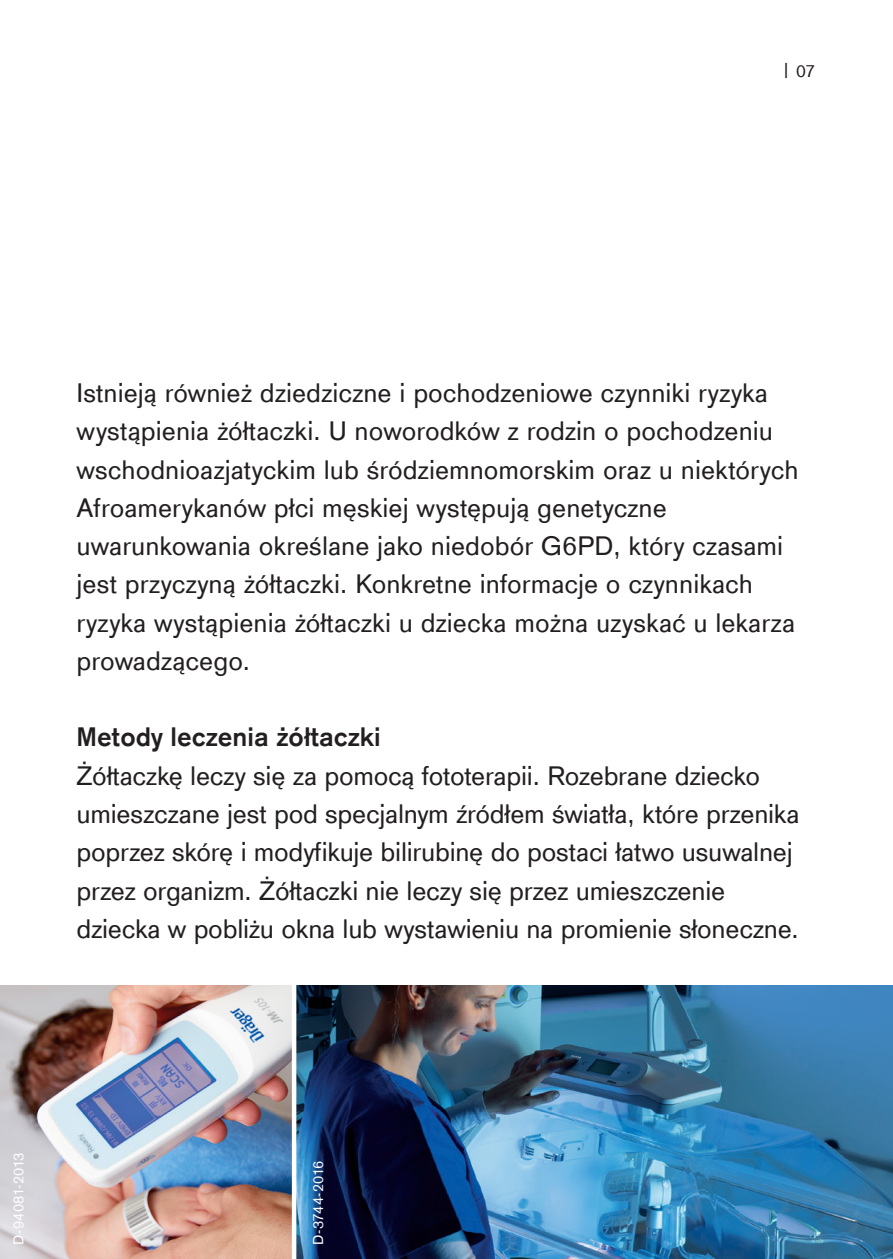
<style>
.page{position:relative;width:893px;height:1259px;background:#fff}
.page>*{position:absolute;margin:0;border:0;box-sizing:border-box;transform-origin:0 0}
.t1{font:27.6px/38.4px "Draeger San";color:#231f20}
.t2{font:700 27.6px "Draeger San";color:#231f20}
.t3{font:18px "Draeger San";color:#231f20}
.t4{font:15px "Draeger San";letter-spacing:.025em;color:#fff}
</style>
<div class="page">
<img style="left:296px;top:985px;width:597px;height:274px">
<img style="left:0;top:985px;width:292px;height:274px">
<p class="t3" style="left:781px;top:58px;width:35px">| 07</p>
<p class="t1" style="left:77px;top:372px;width:724px">Istnieją również dziedziczne i pochodzeniowe czynniki ryzyka wystąpienia żółtaczki. U noworodków z rodzin o pochodzeniu wschodnioazjatyckim lub śródziemnomorskim oraz u niektórych Afroamerykanów płci męskiej występują genetyczne uwarunkowania określane jako niedobór G6PD, który czasami jest przyczyną żółtaczki. Konkretne informacje o czynnikach ryzyka wystąpienia żółtaczki u dziecka można uzyskać u lekarza prowadzącego.</p>
<p class="t2" style="left:77px;top:718px;width:306px">Metody leczenia żółtaczki</p>
<p class="t1" style="left:77px;top:755px;width:725px">Żółtaczkę leczy się za pomocą fototerapii. Rozebrane dziecko umieszczane jest pod specjalnym źródłem światła, które przenika poprzez skórę i modyfikuje bilirubinę do postaci łatwo usuwalnej przez organizm. Żółtaczki nie leczy się przez umieszczenie dziecka w pobliżu okna lub wystawieniu na promienie słoneczne.</p>
<p class="t4" style="left:8px;top:1244px;width:93px;rotate:-90deg">D-94081-2013</p>
<p class="t4" style="left:308px;top:1244px;width:86px;rotate:-90deg">D-3744-2016</p>
</div>
